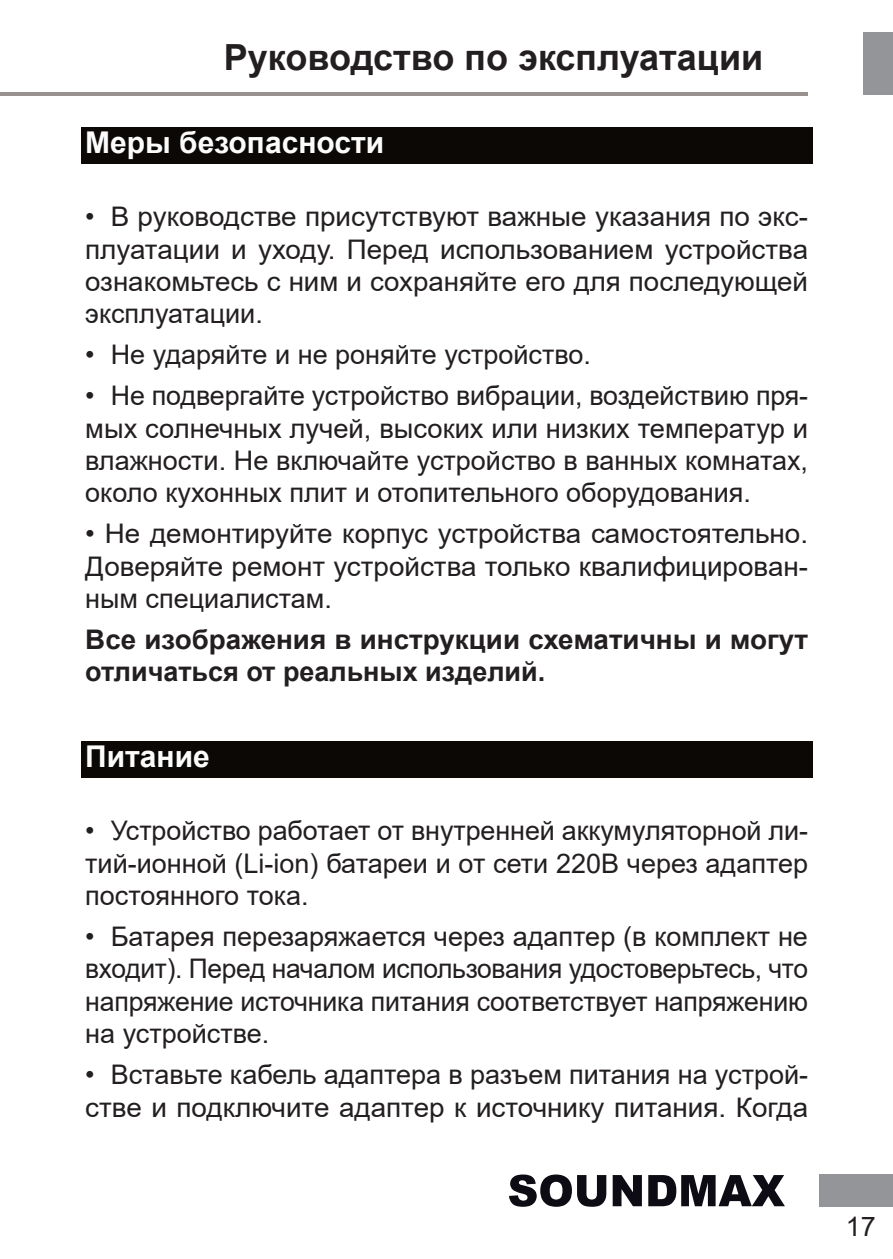
<style>
.page{position:relative;width:893px;height:1259px;background:#fff}
.page>*{position:absolute;margin:0;border:0;box-sizing:border-box;transform-origin:0 0}
.t1{font:700 36px "Arial";color:#231f20}
.заголовок{font:700 30px "Arial";color:#fcfcfc}
.обычный{font:27px/32.4px "Arial";color:#231f20;text-align:justify}
.обычный-2{font:700 27px/32.4px "Arial";color:#231f20}
</style>
<div class="page">
<div style="left:863px;top:32px;width:30px;height:63px;background:#939598"></div>
<hr style="left:0;top:92px;width:808px;height:3px;background:#999190">
<div style="left:819px;top:1174px;width:74px;height:32px;background:#939598"></div>
<svg style="left:509px;top:1174px;width:276px;height:32px"></svg>
<div style="left:81px;top:127px;width:731px;height:36px;background:#0c0806"></div>
<div style="left:81px;top:741px;width:731px;height:36px;background:#0c0806"></div>
<h1 class="t1" style="left:224px;top:32px;width:541px">Руководство по эксплуатации</h1>
<p class="заголовок" style="left:85px;top:121px;width:301px">Меры безопасности</p>
<p class="обычный" style="left:85px;top:200px;width:724px">• В руководстве присутствуют важные указания по экс&shy;плуатации и уходу. Перед использованием устройства ознакомьтесь с ним и сохраняйте его для последующей эксплуатации.</p>
<p class="обычный" style="left:85px;top:338px;width:507px">• Не ударяйте и не роняйте устройство.</p>
<p class="обычный" style="left:85px;top:379px;width:724px">• Не подвергайте устройство вибрации, воздействию пря&shy;мых солнечных лучей, высоких или низких температур и влажности. Не включайте устройство в ванных комнатах, около кухонных плит и отопительного оборудования.</p>
<p class="обычный" style="left:85px;top:517px;width:724px">• Не демонтируйте корпус устройства самостоятельно.<br>Доверяйте ремонт устройства только квалифицирован&shy;ным специалистам.</p>
<p class="обычный-2" style="left:85px;top:623px;width:724px">Все изображения в инструкции схематичны и могут отличаться от реальных изделий.</p>
<p class="заголовок" style="left:85px;top:735px;width:126px">Питание</p>
<p class="обычный" style="left:85px;top:814px;width:724px">• Устройство работает от внутренней аккумуляторной ли&shy;тий-ионной (Li-ion) батареи и от сети 220В через адаптер постоянного тока.</p>
<p class="обычный" style="left:85px;top:920px;width:724px">• Батарея перезаряжается через адаптер (в комплект не входит). Перед началом использования удостоверьтесь, что напряжение источника питания соответствует напряжению на устройстве.</p>
<p class="обычный" style="left:85px;top:1058px;width:724px">• Вставьте кабель адаптера в разъем питания на устрой&shy;стве и подключите адаптер к источнику питания. Когда</p>
<p class="обычный" style="left:846px;top:1210px;width:32px">17</p>
</div>
